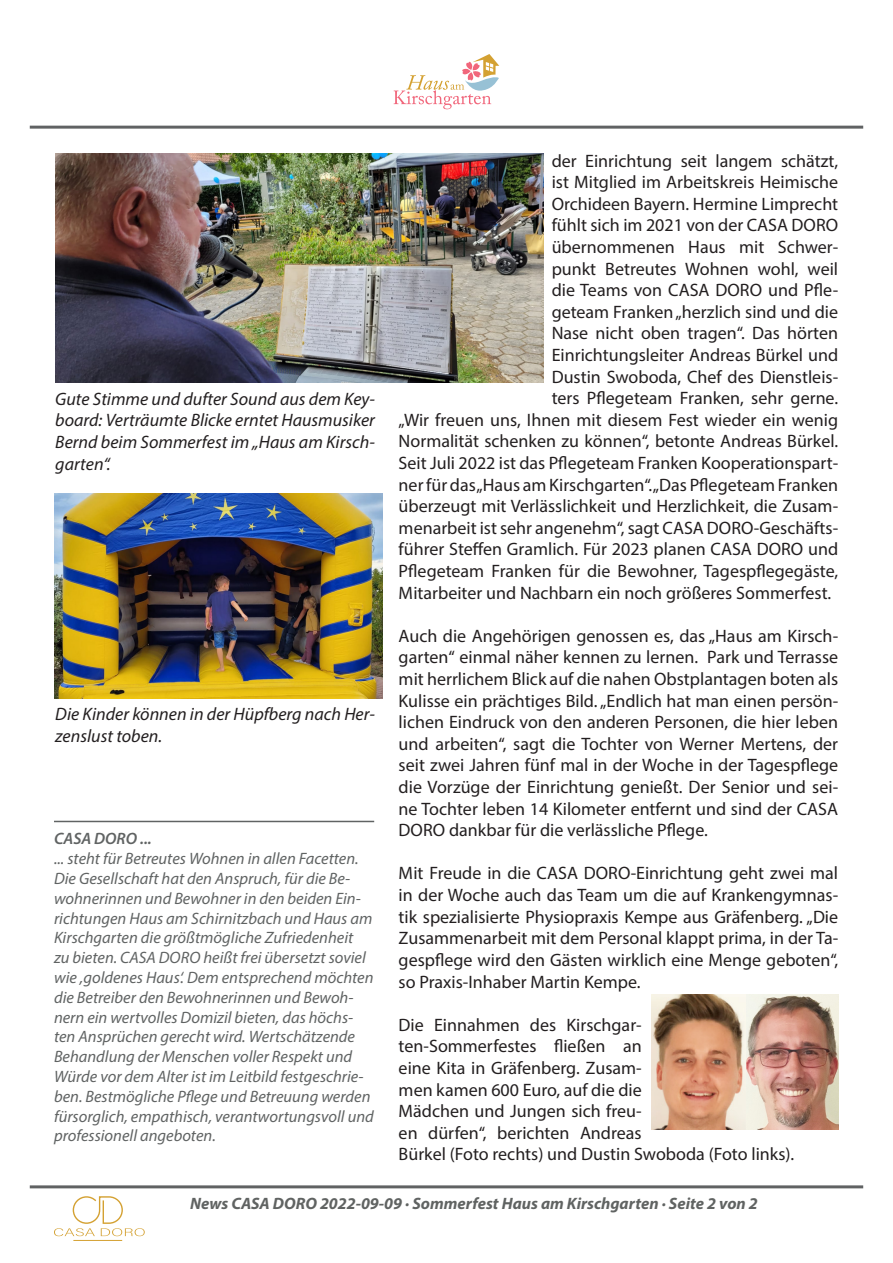
<style>
.page{position:relative;width:893px;height:1263px;background:#fff}
.page>*{position:absolute;margin:0;border:0;box-sizing:border-box;transform-origin:0 0}
.t1{font:18px/21.6px "Myriad Pro";color:#231f20;text-align:justify}
.t2{font:italic 18px/21.6px "Myriad Pro";color:#231f20;text-align:justify}
.t3{font:italic 16.5px/19.8px "Myriad Pro";color:#606363}
.t4{font:italic 700 16.5px "Myriad Pro";color:#606362}
.t5{font:italic 600 16.5px "Myriad Pro";color:#606363}
</style>
<div class="page">
<hr style="left:30px;top:126px;width:833px;height:3px;background:#4f5152">
<hr style="left:30px;top:1185px;width:833px;height:3px;background:#4f5152">
<hr style="left:54px;top:821px;width:320px;height:1px;background:#606363">
<img style="left:651px;top:994px;width:188px;height:136px">
<img style="left:55px;top:153px;width:488px;height:229px">
<img style="left:55px;top:493px;width:327px;height:205px">
<svg style="left:394px;top:54px;width:105px;height:55px"></svg>
<svg style="left:54px;top:1196px;width:91px;height:40px"></svg>
<hr style="left:73px;top:1240px;width:49px;height:1px;background:#d4a132">
<p class="t1" style="left:552px;top:149px;width:288px">der Einrichtung seit langem schätzt,</p>
<p class="t1" style="left:552px;top:171px;width:288px">ist Mitglied im Arbeitskreis Heimische</p>
<p class="t1" style="left:552px;top:193px;width:288px">Orchideen Bayern. Hermine Limprecht</p>
<p class="t1" style="left:552px;top:214px;width:288px">fühlt sich im 2021 von der CASA DORO</p>
<p class="t1" style="left:552px;top:236px;width:288px">übernommenen Haus mit Schwer-</p>
<p class="t1" style="left:552px;top:257px;width:288px">punkt Betreutes Wohnen wohl, weil</p>
<p class="t1" style="left:552px;top:279px;width:288px">die Teams von CASA DORO und Pfle-</p>
<p class="t1" style="left:552px;top:301px;width:288px">geteam Franken „herzlich sind und die</p>
<p class="t1" style="left:552px;top:322px;width:288px">Nase nicht oben tragen“. Das hörten</p>
<p class="t1" style="left:552px;top:344px;width:288px">Einrichtungsleiter Andreas Bürkel und</p>
<p class="t1" style="left:552px;top:365px;width:288px">Dustin Swoboda, Chef des Dienstleis-</p>
<p class="t1" style="left:552px;top:387px;width:288px">ters Pflegeteam Franken, sehr gerne.</p>
<p class="t1" style="left:399px;top:409px;width:441px">„Wir freuen uns, Ihnen mit diesem Fest wieder ein wenig</p>
<p class="t1" style="left:399px;top:430px;width:441px">Normalität schenken zu können“, betonte Andreas Bürkel.</p>
<p class="t1" style="left:399px;top:452px;width:441px">Seit Juli 2022 ist das Pflegeteam Franken Kooperationspart-</p>
<p class="t1" style="left:399px;top:473px;width:441px">ner für das „Haus am Kirschgarten“. „Das Pflegeteam Franken</p>
<p class="t1" style="left:399px;top:495px;width:441px">überzeugt mit Verlässlichkeit und Herzlichkeit, die Zusam-</p>
<p class="t1" style="left:399px;top:517px;width:441px">menarbeit ist sehr angenehm“, sagt CASA DORO-Geschäfts-</p>
<p class="t1" style="left:399px;top:538px;width:441px">führer Steffen Gramlich. Für 2023 planen CASA DORO und</p>
<p class="t1" style="left:399px;top:560px;width:441px">Pflegeteam Franken für die Bewohner, Tagespflegegäste,</p>
<p class="t1" style="left:399px;top:581px;width:434px">Mitarbeiter und Nachbarn ein noch größeres Sommerfest.</p>
<p class="t1" style="left:399px;top:625px;width:441px">Auch die Angehörigen genossen es, das „Haus am Kirsch&shy;garten“ einmal näher kennen zu lernen. Park und Terrasse mit herrlichem Blick auf die nahen Obstplantagen boten als Kulisse ein prächtiges Bild. „Endlich hat man einen persön&shy;lichen Eindruck von den anderen Personen, die hier leben und arbeiten“, sagt die Tochter von Werner Mertens, der seit zwei Jahren fünf mal in der Woche in der Tagespflege die Vorzüge der Einrichtung genießt. Der Senior und sei&shy;ne Tochter leben 14 Kilometer entfernt und sind der CASA DORO dankbar für die verlässliche Pflege.</p>
<p class="t1" style="left:399px;top:862px;width:441px">Mit Freude in die CASA DORO-Einrichtung geht zwei mal in der Woche auch das Team um die auf Krankengymnas&shy;tik spezialisierte Physiopraxis Kempe aus Gräfenberg. „Die Zusammenarbeit mit dem Personal klappt prima, in der Ta&shy;gespflege wird den Gästen wirklich eine Menge geboten“, so Praxis-Inhaber Martin Kempe.</p>
<p class="t1" style="left:399px;top:1013px;width:397px;text-align:left">Die Einnahmen des Kirschgar-<br>ten-Sommerfestes fließen an<br>eine Kita in Gräfenberg. Zusam-<br>men kamen 600 Euro, auf die die<br>Mädchen und Jungen sich freu-<br>en dürfen“, berichten Andreas<br>Bürkel (Foto rechts) und Dustin Swoboda (Foto links).</p>
<p class="t4" style="left:190px;top:1192px;width:569px">News CASA DORO 2022-09-09 ∙ Sommerfest Haus am Kirschgarten ∙ Seite 2 von 2</p>
<p class="t2" style="left:55px;top:388px;width:321px">Gute Stimme und dufter Sound aus dem Key&shy;board: Verträumte Blicke erntet Hausmusiker Bernd beim Sommerfest im „Haus am Kirsch&shy;garten“.</p>
<p class="t2" style="left:55px;top:703px;width:321px">Die Kinder können in der Hüpfberg nach Her&shy;zenslust toben.</p>
<p class="t5" style="left:54px;top:828px;width:99px">CASA DORO ...</p>
<p class="t3" style="left:54px;top:848px;width:321px">... steht für Betreutes Wohnen in allen Facetten.<br>Die Gesellschaft hat den Anspruch, für die Be&shy;wohnerinnen und Bewohner in den beiden Ein&shy;richtungen Haus am Schirnitzbach und Haus am Kirschgarten die größtmögliche Zufriedenheit<br>zu bieten. CASA DORO heißt frei übersetzt soviel wie ,goldenes Haus‘. Dem entsprechend möchten die Betreiber den Bewohnerinnen und Bewoh&shy;nern ein wertvolles Domizil bieten, das höchs&shy;ten Ansprüchen gerecht wird. Wertschätzende Behandlung der Menschen voller Respekt und Würde vor dem Alter ist im Leitbild festgeschrie&shy;ben. Bestmögliche Pflege und Betreuung werden fürsorglich, empathisch, verantwortungsvoll und professionell angeboten.</p>
</div>
